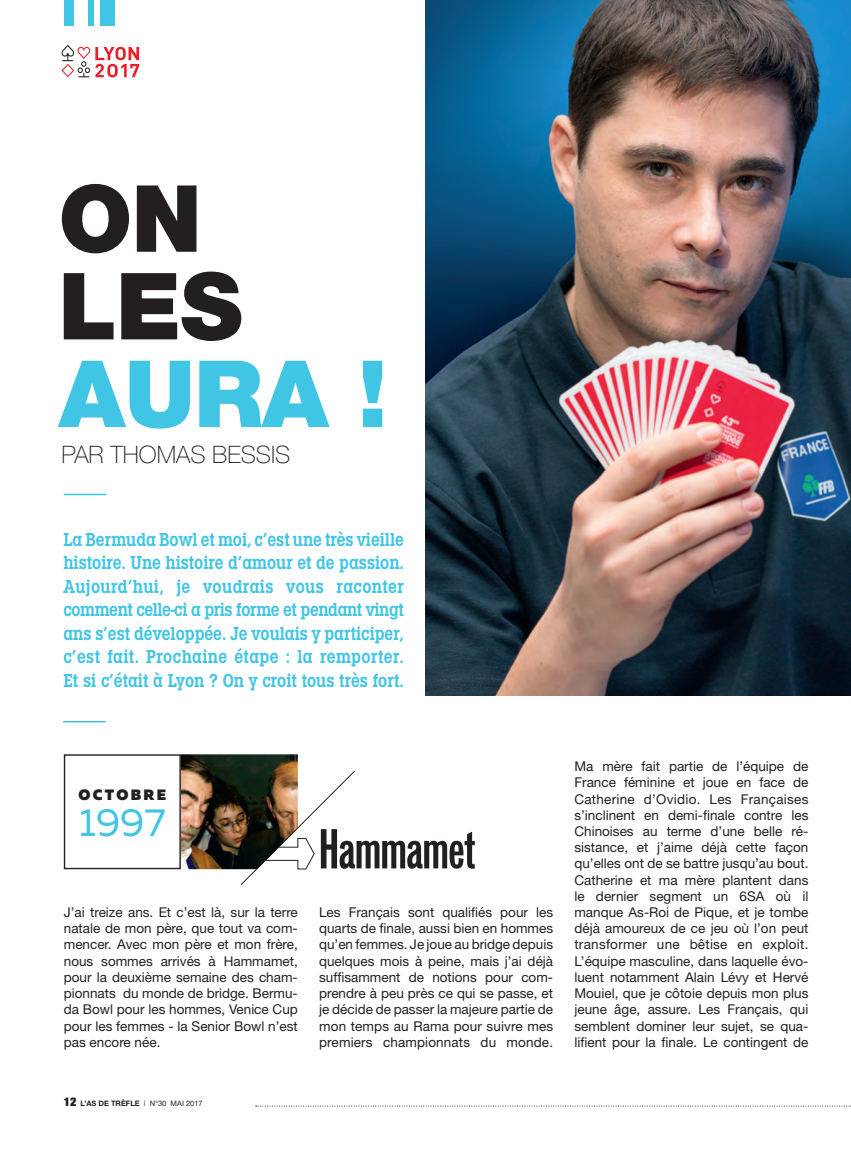
<style>
.page{position:relative;width:851px;height:1149px;background:#fff}
.page>*{position:absolute;margin:0;border:0;box-sizing:border-box;transform-origin:0 0}
.t1{font:900 92.7px "Helvetica Neue";color:#231f20}
.t2{font:900 92.7px "Helvetica Neue";color:#41c5e5}
.t3{font:700 extra-condensed 51px "Vonnes";color:#231f20}
.t4{font:39px "Muller";color:#41c5e5}
.t5{font:100 24px "Helvetica Neue CE";color:#231f20}
.t6{font:600 19.5px/23.4px "Lubalin Graph Cd ITC";color:#41c5e5;text-align:justify}
.t7{font:900 15px "Muller";letter-spacing:.15em;color:#231f20}
.t8{font:13.5px/16.2px "Helvetica Neue";color:#231f20;text-align:justify}
.t9{font:700 7.5px "Helvetica Neue";color:#231f20}
.s1{font-weight:900;font-stretch:expanded;font-size:12px}
.s2{font-weight:300}
.s3{font-weight:400}
</style>
<div class="page">
<svg style="left:255px;top:1105px;width:596px;height:1px"></svg>
<img style="left:425px;top:0;width:425px;height:695px">
<div style="left:100px;top:0;width:14px;height:26px;background:#41c5e5"></div>
<div style="left:88px;top:0;width:6px;height:26px;background:#41c5e5"></div>
<div style="left:64px;top:0;width:9px;height:26px;background:#41c5e5"></div>
<svg style="left:61px;top:45px;width:78px;height:32px"></svg>
<hr style="left:63px;top:720px;width:43px;height:2px;background:#41c5e5">
<hr style="left:64px;top:493px;width:42px;height:2px;background:#41c5e5">
<img style="left:181px;top:754px;width:117px;height:114px">
<div style="left:64px;top:754px;width:117px;height:114px;border:1px solid #231f20"></div>
<svg style="left:240px;top:770px;width:115px;height:115px"></svg>
<p class="t1" style="left:58px;top:163px;width:145px">ON</p>
<p class="t1" style="left:58px;top:251px;width:185px">LES</p>
<p class="t2" style="left:58px;top:338px;width:330px">AURA !</p>
<p class="t5" style="left:61px;top:440px;width:230px">PAR THOMAS BESSIS</p>
<p class="t6" style="left:63px;top:527px;width:342px">La Bermuda Bowl et moi, c’est une très vieille histoire. Une histoire d’amour et de passion.<br>Aujourd’hui, je voudrais vous raconter comment celle-ci a pris forme et pendant vingt ans s’est développée. Je voulais y participer, c’est fait. Prochaine étape : la remporter.<br>Et si c’était à Lyon ? On y croit tous très fort.</p>
<p class="t7" style="left:79px;top:784px;width:89px">OCTOBRE</p>
<p class="t4" style="left:79px;top:797px;width:88px">1997</p>
<p class="t8" style="left:64px;top:903px;width:235px">J’ai treize ans. Et c’est là, sur la terre natale de mon père, que tout va com&shy;mencer. Avec mon père et mon frère, nous sommes arrivés à Hammamet, pour la deuxième semaine des cham&shy;pionnats du monde de bridge. Bermu&shy;da Bowl pour les hommes, Venice Cup pour les femmes - la Senior Bowl n’est pas encore née.</p>
<p class="t9" style="left:64px;top:1098px;width:140px"><span class="s1">12</span> L’AS DE TRÈFLE <span class="s2">I</span> <span class="s3">N°30 MAI 2017</span></p>
<p class="t3" style="left:319px;top:819px;width:158px">Hammamet</p>
<p class="t8" style="left:319px;top:903px;width:235px">Les Français sont qualifiés pour les quarts de finale, aussi bien en hommes qu’en femmes. Je joue au bridge depuis quelques mois à peine, mais j’ai déjà suffisamment de notions pour com&shy;prendre à peu près ce qui se passe, et je décide de passer la majeure partie de mon temps au Rama pour suivre mes premiers championnats du monde.</p>
<p class="t8" style="left:574px;top:757px;width:235px">Ma mère fait partie de l’équipe de France féminine et joue en face de Catherine d’Ovidio. Les Françaises s’inclinent en demi-finale contre les Chinoises au terme d’une belle ré&shy;sistance, et j’aime déjà cette façon qu’elles ont de se battre jusqu’au bout.</p>
<p class="t8" style="left:574px;top:871px;width:235px">Catherine et ma mère plantent dans le dernier segment un 6SA où il manque As-Roi de Pique, et je tombe déjà amoureux de ce jeu où l’on peut transformer une bêtise en exploit.<br>L’équipe masculine, dans laquelle évo&shy;luent notamment Alain Lévy et Hervé Mouiel, que je côtoie depuis mon plus jeune âge, assure. Les Français, qui semblent dominer leur sujet, se qua&shy;lifient pour la finale. Le contingent de</p>
</div>
